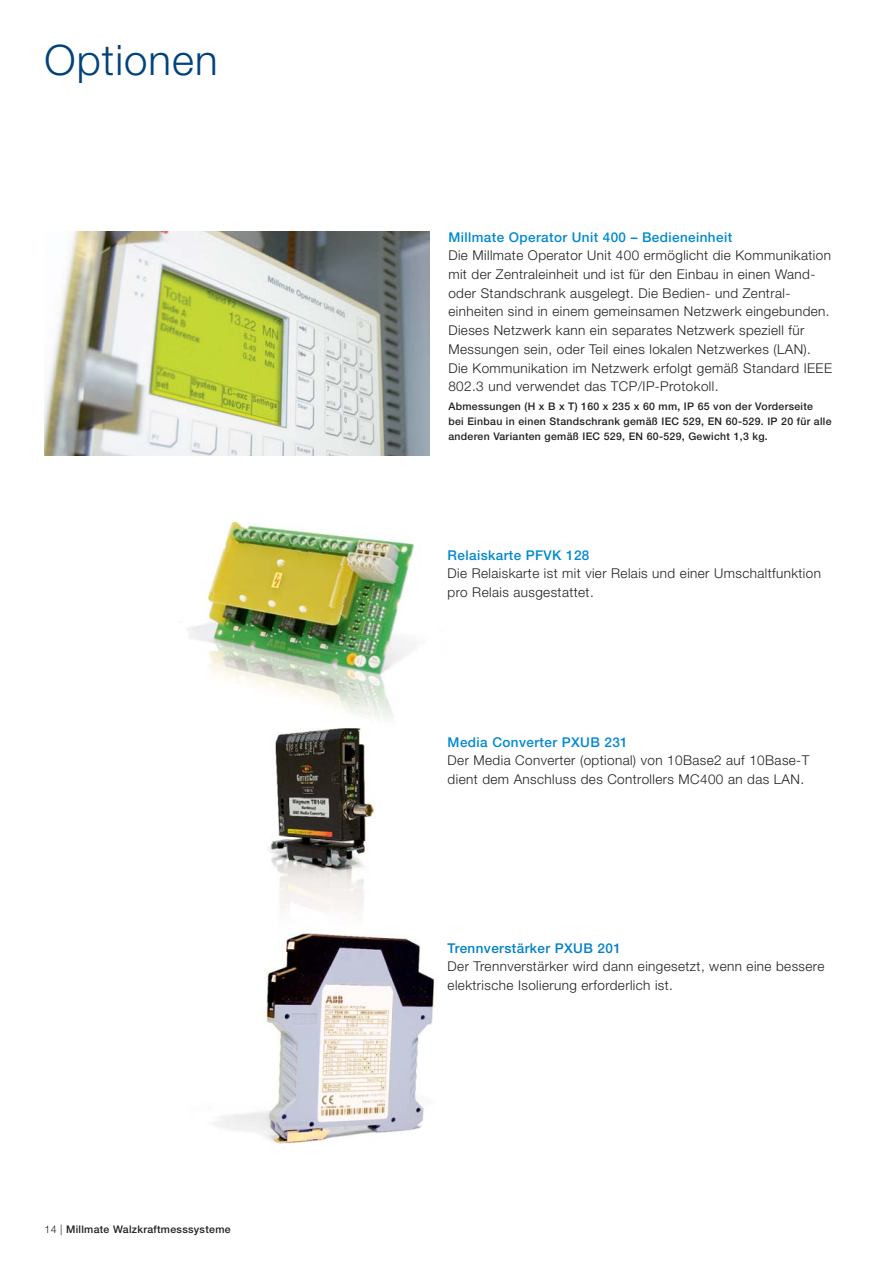
<style>
.page{position:relative;width:893px;height:1263px;background:#fff}
.page>*{position:absolute;margin:0;border:0;box-sizing:border-box;transform-origin:0 0}
.t1{font:300 42px "Helvetica Neue LT Pro";letter-spacing:.025em;color:#00427a}
.t2{font:300 13.5px/18.8px "Helvetica Neue LT Pro";letter-spacing:.03em;color:#231f20}
.t3{font:300 13.5px/18.8px "Helvetica Neue";letter-spacing:.03em;color:#231f20}
.t4{font:500 13.5px "Helvetica Neue LT Pro";letter-spacing:.03em;color:#0089cf}
.t5{font:500 13.5px "Helvetica Neue";letter-spacing:.03em;color:#0081c6}
.t6{font:500 13.5px "Helvetica Neue";letter-spacing:.03em;color:#0089cf}
.t7{font:500 10.5px/15px "Helvetica Neue";letter-spacing:.03em;color:#231f20}
.t8{font:500 10.5px "Helvetica Neue LT Pro";letter-spacing:.03em;color:#231f20}
.s1{font-weight:300}
</style>
<div class="page">
<img style="left:188px;top:522px;width:227px;height:197px">
<img style="left:45px;top:232px;width:385px;height:223px">
<img style="left:268px;top:728px;width:107px;height:206px">
<img style="left:212px;top:934px;width:223px;height:209px">
<h1 class="t1" style="left:45px;top:45px;width:175px">Optionen</h1>
<p class="t8" style="left:45px;top:1226px;width:188px"><span class="s1">14 |</span> Millmate Walzkraftmesssysteme</p>
<p class="t4" style="left:448px;top:232px;width:285px">Millmate Operator Unit 400 – Bedieneinheit</p>
<p class="t2" style="left:448px;top:248px;width:385px">Die Millmate Operator Unit 400 ermöglicht die Kommunikation mit der Zentraleinheit und ist für den Einbau in einen Wand&shy;oder Standschrank ausgelegt. Die Bedien- und Zentral&shy;einheiten sind in einem gemeinsamen Netzwerk eingebunden.<br>Dieses Netzwerk kann ein separates Netzwerk speziell für Messungen sein, oder Teil eines lokalen Netzwerkes (LAN).<br>Die Kommunikation im Netzwerk erfolgt gemäß Standard IEEE 802.3 und verwendet das TCP/IP-Protokoll.</p>
<p class="t7" style="left:448px;top:400px;width:385px">Abmessungen (H x B x T) 160 x 235 x 60 mm, IP 65 von der Vorderseite<br>bei Einbau in einen Standschrank gemäß IEC 529, EN 60-529. IP 20 für alle anderen Varianten gemäß IEC 529, EN 60-529, Gewicht 1,3 kg.</p>
<p class="t4" style="left:448px;top:550px;width:143px">Relaiskarte PFVK 128</p>
<p class="t2" style="left:448px;top:566px;width:375px">Die Relaiskarte ist mit vier Relais und einer Umschaltfunktion pro Relais ausgestattet.</p>
<p class="t6" style="left:448px;top:737px;width:182px">Media Converter PXUB 231</p>
<p class="t3" style="left:448px;top:753px;width:363px">Der Media Converter (optional) von 10Base2 auf 10Base-T dient dem Anschluss des Controllers MC400 an das LAN.</p>
<p class="t5" style="left:448px;top:943px;width:175px">Trennverstärker PXUB 201</p>
<p class="t3" style="left:448px;top:958px;width:378px">Der Trennverstärker wird dann eingesetzt, wenn eine bessere elektrische Isolierung erforderlich ist.</p>
</div>
